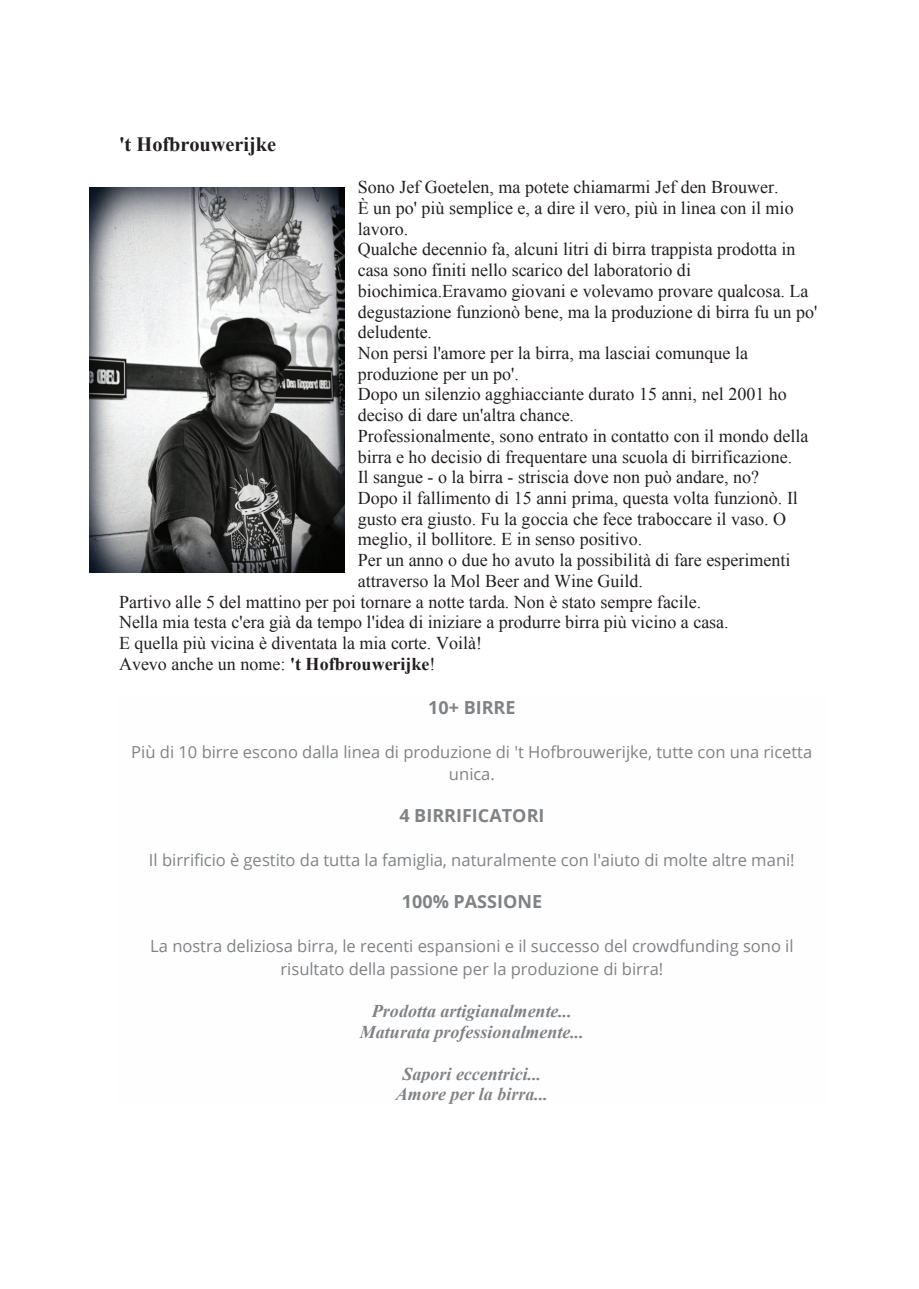
<style>
.page{position:relative;width:919px;height:1289px;background:#fff}
.page>*{position:absolute;margin:0;border:0;box-sizing:border-box;transform-origin:0 0}
.t1{font:700 20.4px "Times New Roman";color:#231f20}
.t2{font:18px "Times New Roman";color:#231f20}
.t3{font:italic 700 18px/20.7px "Times New Roman";color:#808285;text-align:center}
.t4{font:700 18px "Open Sans";color:#808285}
.t5{font:16.5px/22.6px "Open Sans";color:#808285;text-align:center}
.s1{font-weight:700}
</style>
<div class="page">
<img style="left:89px;top:187px;width:255px;height:385px">
<p class="t1" style="left:119px;top:130px;width:159px">'t Hofbrouwerijke</p>
<p class="t2" style="left:358px;top:175px;width:422px">Sono Jef Goetelen, ma potete chiamarmi Jef den Brouwer.</p>
<p class="t2" style="left:358px;top:196px;width:437px">È un po' più semplice e, a dire il vero, più in linea con il mio</p>
<p class="t2" style="left:358px;top:216px;width:52px">lavoro.</p>
<p class="t2" style="left:358px;top:237px;width:439px">Qualche decennio fa, alcuni litri di birra trappista prodotta in</p>
<p class="t2" style="left:358px;top:258px;width:335px">casa sono finiti nello scarico del laboratorio di</p>
<p class="t2" style="left:358px;top:279px;width:452px">biochimica.Eravamo giovani e volevamo provare qualcosa. La</p>
<p class="t2" style="left:358px;top:299px;width:461px">degustazione funzionò bene, ma la produzione di birra fu un po'</p>
<p class="t2" style="left:358px;top:320px;width:76px">deludente.</p>
<p class="t2" style="left:358px;top:341px;width:392px">Non persi l'amore per la birra, ma lasciai comunque la</p>
<p class="t2" style="left:358px;top:361px;width:163px">produzione per un po'.</p>
<p class="t2" style="left:358px;top:382px;width:430px">Dopo un silenzio agghiacciante durato 15 anni, nel 2001 ho</p>
<p class="t2" style="left:358px;top:403px;width:218px">deciso di dare un'altra chance.</p>
<p class="t2" style="left:358px;top:424px;width:452px">Professionalmente, sono entrato in contatto con il mondo della</p>
<p class="t2" style="left:358px;top:444px;width:436px">birra e ho decisio di frequentare una scuola di birrificazione.</p>
<p class="t2" style="left:358px;top:465px;width:403px">Il sangue - o la birra - striscia dove non può andare, no?</p>
<p class="t2" style="left:358px;top:486px;width:441px">Dopo il fallimento di 15 anni prima, questa volta funzionò. Il</p>
<p class="t2" style="left:358px;top:506px;width:430px">gusto era giusto. Fu la goccia che fece traboccare il vaso. O</p>
<p class="t2" style="left:358px;top:527px;width:286px">meglio, il bollitore. E in senso positivo.</p>
<p class="t2" style="left:358px;top:548px;width:434px">Per un anno o due ho avuto la possibilità di fare esperimenti</p>
<p class="t2" style="left:358px;top:568px;width:287px">attraverso la Mol Beer and Wine Guild.</p>
<p class="t2" style="left:119px;top:589px;width:583px">Partivo alle 5 del mattino per poi tornare a notte tarda. Non è stato sempre facile.</p>
<p class="t2" style="left:119px;top:610px;width:611px">Nella mia testa c'era già da tempo l'idea di iniziare a produrre birra più vicino a casa.</p>
<p class="t2" style="left:119px;top:631px;width:364px">E quella più vicina è diventata la mia corte. Voilà!</p>
<p class="t2" style="left:119px;top:651px;width:318px">Avevo anche un nome: <span class="s1">'t Hofbrouwerijke</span>!</p>
<p class="t4" style="left:428px;top:694px;width:89px">10+ BIRRE</p>
<p class="t5" style="left:131px;top:740px;width:682px">Più di 10 birre escono dalla linea di produzione di 't Hofbrouwerijke, tutte con una ricetta unica.</p>
<p class="t4" style="left:399px;top:803px;width:147px">4 BIRRIFICATORI</p>
<p class="t5" style="left:149px;top:848px;width:647px">Il birrificio è gestito da tutta la famiglia, naturalmente con l'aiuto di molte altre mani!</p>
<p class="t4" style="left:402px;top:889px;width:142px">100% PASSIONE</p>
<p class="t5" style="left:150px;top:934px;width:644px">La nostra deliziosa birra, le recenti espansioni e il successo del crowdfunding sono il risultato della passione per la produzione di birra!</p>
<p class="t3" style="left:360px;top:1000px;width:225px">Prodotta artigianalmente...<br>Maturata professionalmente...</p>
<p class="t3" style="left:396px;top:1062px;width:154px">Sapori eccentrici...<br>Amore per la birra...</p>
</div>
